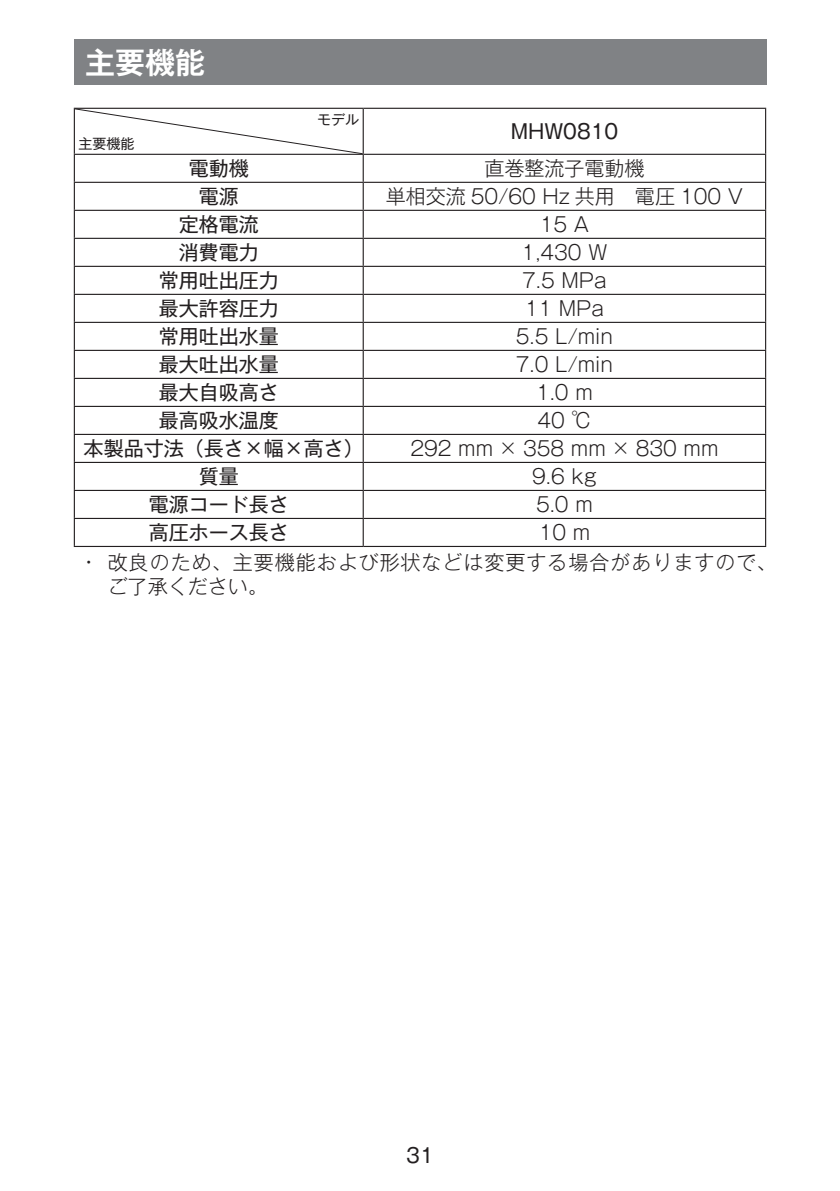
<style>
.page{position:relative;width:840px;height:1191px;background:#fff}
.page>*{position:absolute;margin:0;border:0;box-sizing:border-box;transform-origin:0 0}
.t1{font:700 30px "Gothic MB101 Pro De";color:#fff}
.t2{font:300 20px "Gothic MB101 Pro";color:#231f20}
.t3{font:20px "Gothic MB101 Pro";color:#231f20}
.t4{font:300 20px/24px "Gothic MB101 Pro";letter-spacing:.05em;color:#231f20}
.t5{font:14px "Gothic MB101 Pro";color:#231f20}
</style>
<div class="page">
<div style="left:74px;top:40px;width:691px;height:45px;background:#808285"></div>
<hr style="left:74px;top:108px;width:289px;height:1px;background:#231f20">
<hr style="left:363px;top:108px;width:402px;height:1px;background:#231f20">
<hr style="left:764px;top:109px;width:1px;height:45px;background:#231f20">
<hr style="left:363px;top:154px;width:402px;height:1px;background:#231f20">
<hr style="left:363px;top:182px;width:402px;height:1px;background:#231f20">
<hr style="left:363px;top:210px;width:402px;height:1px;background:#231f20">
<hr style="left:363px;top:238px;width:402px;height:1px;background:#231f20">
<hr style="left:363px;top:266px;width:402px;height:1px;background:#231f20">
<hr style="left:363px;top:294px;width:402px;height:1px;background:#231f20">
<hr style="left:363px;top:322px;width:402px;height:1px;background:#231f20">
<hr style="left:363px;top:350px;width:402px;height:1px;background:#231f20">
<hr style="left:363px;top:378px;width:402px;height:1px;background:#231f20">
<hr style="left:363px;top:406px;width:402px;height:1px;background:#231f20">
<hr style="left:363px;top:434px;width:402px;height:1px;background:#231f20">
<hr style="left:363px;top:462px;width:402px;height:1px;background:#231f20">
<hr style="left:363px;top:490px;width:402px;height:1px;background:#231f20">
<hr style="left:363px;top:518px;width:402px;height:1px;background:#231f20">
<svg style="left:764px;top:181px;width:1px;height:365px"></svg>
<hr style="left:74px;top:546px;width:289px;height:1px;background:#231f20">
<hr style="left:363px;top:546px;width:402px;height:1px;background:#231f20">
<svg style="left:74px;top:109px;width:289px;height:437px"></svg>
<h1 class="t1" style="left:85px;top:38px;width:121px">主要機能</h1>
<p class="t5" style="left:78px;top:132px;width:58px">主要機能</p>
<p class="t5" style="left:317px;top:108px;width:43px">モデル</p>
<p class="t3" style="left:510px;top:115px;width:109px">MHW0810</p>
<p class="t3" style="left:189px;top:152px;width:61px">電動機</p>
<p class="t2" style="left:484px;top:152px;width:161px">直巻整流子電動機</p>
<p class="t3" style="left:199px;top:180px;width:41px">電源</p>
<p class="t2" style="left:385px;top:180px;width:358px">単相交流 50/60 Hz 共用　電圧 100 V</p>
<p class="t3" style="left:179px;top:208px;width:81px">定格電流</p>
<p class="t2" style="left:539px;top:208px;width:51px">15 A</p>
<p class="t3" style="left:179px;top:236px;width:81px">消費電力</p>
<p class="t2" style="left:521px;top:236px;width:87px">1,430 W</p>
<p class="t3" style="left:159px;top:264px;width:121px">常用吐出圧力</p>
<p class="t2" style="left:522px;top:264px;width:86px">7.5 MPa</p>
<p class="t3" style="left:159px;top:292px;width:121px">最大許容圧力</p>
<p class="t2" style="left:524px;top:292px;width:81px">11 MPa</p>
<p class="t3" style="left:159px;top:320px;width:121px">常用吐出水量</p>
<p class="t2" style="left:515px;top:320px;width:99px">5.5 L/min</p>
<p class="t3" style="left:159px;top:348px;width:121px">最大吐出水量</p>
<p class="t2" style="left:515px;top:348px;width:99px">7.0 L/min</p>
<p class="t3" style="left:159px;top:376px;width:121px">最大自吸高さ</p>
<p class="t2" style="left:535px;top:376px;width:58px">1.0 m</p>
<p class="t3" style="left:159px;top:404px;width:121px">最高吸水温度</p>
<p class="t2" style="left:537px;top:404px;width:56px">40 ℃</p>
<p class="t3" style="left:84px;top:432px;width:281px">本製品寸法（長さ×幅×高さ）</p>
<p class="t2" style="left:410px;top:432px;width:309px">292 mm × 358 mm × 830 mm</p>
<p class="t3" style="left:199px;top:460px;width:41px">質量</p>
<p class="t2" style="left:532px;top:460px;width:66px">9.6 kg</p>
<p class="t3" style="left:149px;top:488px;width:141px">電源コード長さ</p>
<p class="t2" style="left:535px;top:488px;width:58px">5.0 m</p>
<p class="t3" style="left:149px;top:516px;width:141px">高圧ホース長さ</p>
<p class="t2" style="left:538px;top:516px;width:53px">10 m</p>
<p class="t4" style="left:108px;top:548px;width:669px;text-indent:-23px">• 改良のため、主要機能および形状などは変更する場合がありますので、ご了承ください。</p>
<p class="t3" style="left:406px;top:1139px;width:29px">31</p>
</div>
